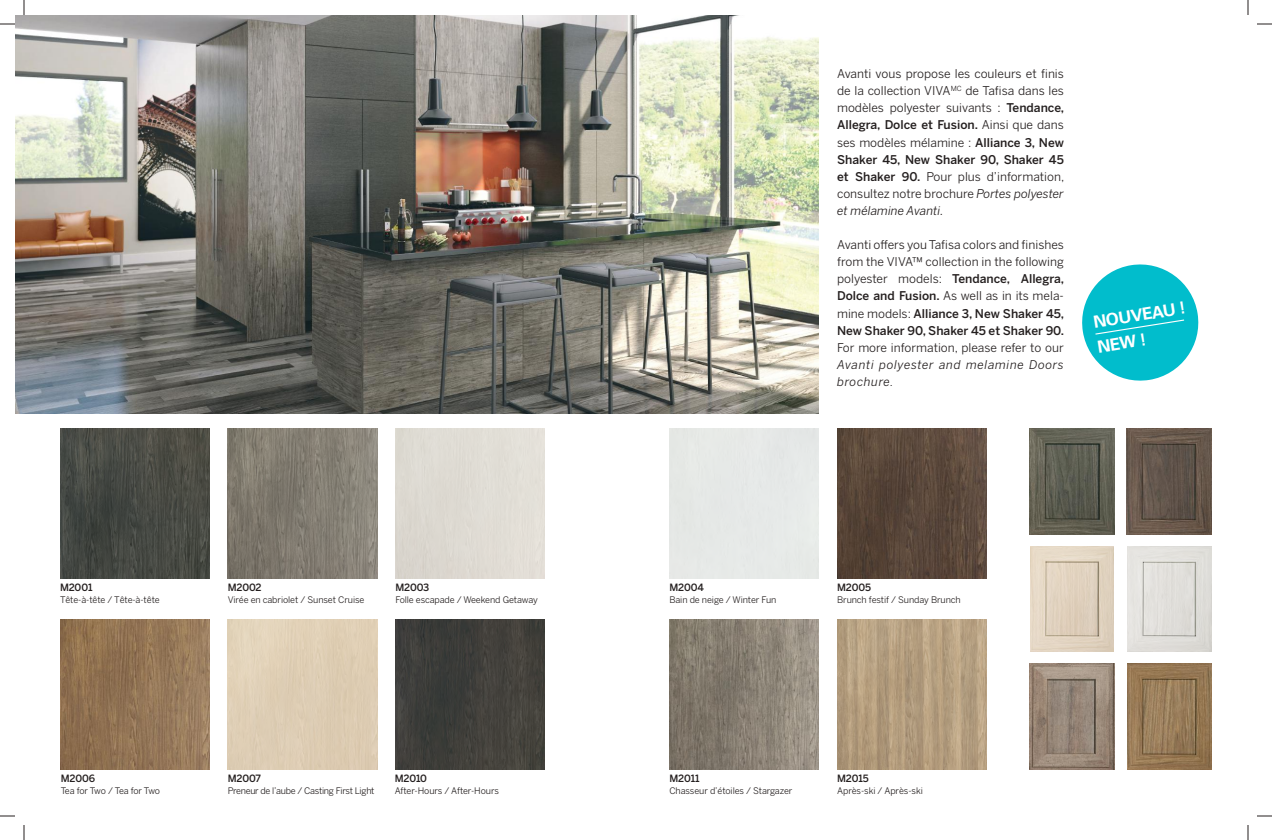
<style>
.page{position:relative;width:1272px;height:840px;background:#fff}
.page>*{position:absolute;margin:0;border:0;box-sizing:border-box;transform-origin:0 0}
.t1{font:700 16.8px/25.2px "Univers";color:#fff}
.t2{font:12px/17.1px "Benton Sans";color:#241f1f;text-align:justify}
.t3{font:italic 12px/17.1px "Benton Sans";letter-spacing:.05em;color:#241f1f}
.t4{font:500 10px "Benton Sans";letter-spacing:-.01em;color:#241f1f}
.t5{font:9px "Benton Sans";letter-spacing:-.01em;color:#241f1f}
.t6{font:9px "Benton Sans";letter-spacing:-.03em;color:#241f1f}
.s1{font-weight:500}
.s2{font-style:italic}
.s3{font-size:10.8px}
</style>
<div class="page">
<img style="left:15px;top:15px;width:804px;height:398px">
<img style="left:60px;top:429px;width:149px;height:149px">
<img style="left:60px;top:620px;width:149px;height:149px">
<img style="left:228px;top:429px;width:149px;height:149px">
<div style="left:228px;top:620px;width:149px;height:149px;background:#decdb4"></div>
<img style="left:395px;top:620px;width:150px;height:149px">
<img style="left:669px;top:620px;width:150px;height:149px">
<img style="left:837px;top:429px;width:150px;height:149px">
<img style="left:837px;top:620px;width:150px;height:149px">
<svg style="left:1082px;top:264px;width:117px;height:117px"></svg>
<img style="left:1030px;top:429px;width:84px;height:105px">
<img style="left:1127px;top:429px;width:85px;height:105px">
<img style="left:1030px;top:546px;width:84px;height:106px">
<img style="left:1127px;top:546px;width:84px;height:106px">
<img style="left:1029px;top:664px;width:86px;height:105px">
<img style="left:1127px;top:664px;width:84px;height:105px">
<svg style="left:0;top:23px;width:15px;height:2px"></svg>
<svg style="left:1257px;top:23px;width:15px;height:2px"></svg>
<svg style="left:0;top:815px;width:15px;height:2px"></svg>
<svg style="left:1257px;top:815px;width:15px;height:2px"></svg>
<svg style="left:23px;top:0;width:2px;height:15px"></svg>
<svg style="left:23px;top:825px;width:2px;height:15px"></svg>
<svg style="left:1247px;top:0;width:2px;height:15px"></svg>
<svg style="left:1247px;top:825px;width:2px;height:15px"></svg>
<p class="t4" style="left:60px;top:581px;width:34px">M2001</p>
<p class="t5" style="left:60px;top:594px;width:101px">Tête-à-tête / Tête-à-tête</p>
<p class="t4" style="left:61px;top:773px;width:36px">M2006</p>
<p class="t5" style="left:61px;top:786px;width:101px">Tea for Two / Tea for Two</p>
<p class="t4" style="left:228px;top:581px;width:35px">M2002</p>
<p class="t5" style="left:228px;top:594px;width:138px">Virée en cabriolet / Sunset Cruise</p>
<p class="t4" style="left:395px;top:581px;width:35px">M2003</p>
<p class="t5" style="left:395px;top:594px;width:144px">Folle escapade / Weekend Getaway</p>
<p class="t4" style="left:228px;top:773px;width:35px">M2007</p>
<p class="t6" style="left:228px;top:786px;width:148px">Preneur de l’aube / Casting First Light</p>
<p class="t4" style="left:395px;top:773px;width:34px">M2010</p>
<p class="t5" style="left:395px;top:786px;width:106px">After-Hours / After-Hours</p>
<p class="t2" style="left:837px;top:65px;width:229px">Avanti vous propose les couleurs et finis de la collection VIVA<sup>MC</sup> de Tafisa dans les modèles polyester suivants : <span class="s1">Tendance, Allegra, Dolce et Fusion.</span> Ainsi que dans ses modèles mélamine : <span class="s1">Alliance 3, New Shaker 45, New Shaker 90, Shaker 45 et Shaker 90.</span> Pour plus d’information, consultez notre brochure <span class="s2">Portes polyester et mélamine Avanti.</span></p>
<p class="t2" style="left:837px;top:236px;width:229px">Avanti offers you Tafisa colors and finishes from the VIVA™ collection in the following polyester models: <span class="s1">Tendance, Allegra, Dolce and Fusion.</span> As well as in its mela&shy;mine models: <span class="s1">Alliance 3, New Shaker 45, New Shaker 90, Shaker 45 et Shaker 90.</span></p>
<p class="t2" style="left:837px;top:339px;width:228px">For more information, please refer to our</p>
<p class="t3" style="left:837px;top:356px;width:228px">Avanti polyester and melamine Doors brochure<span class="s3">.</span></p>
<h1 class="t1" style="left:1092px;top:310px;width:95px;rotate:-9deg">NOUVEAU !<br>NEW !</h1>
<p class="t4" style="left:669px;top:581px;width:36px">M2004</p>
<p class="t5" style="left:669px;top:594px;width:108px">Bain de neige / Winter Fun</p>
<p class="t4" style="left:837px;top:581px;width:35px">M2005</p>
<p class="t5" style="left:837px;top:594px;width:125px">Brunch festif / Sunday Brunch</p>
<p class="t4" style="left:669px;top:773px;width:32px">M2011</p>
<p class="t5" style="left:669px;top:786px;width:125px">Chasseur d’étoiles / Stargazer</p>
<p class="t4" style="left:837px;top:773px;width:33px">M2015</p>
<p class="t5" style="left:837px;top:786px;width:87px">Après-ski / Après-ski</p>
</div>
